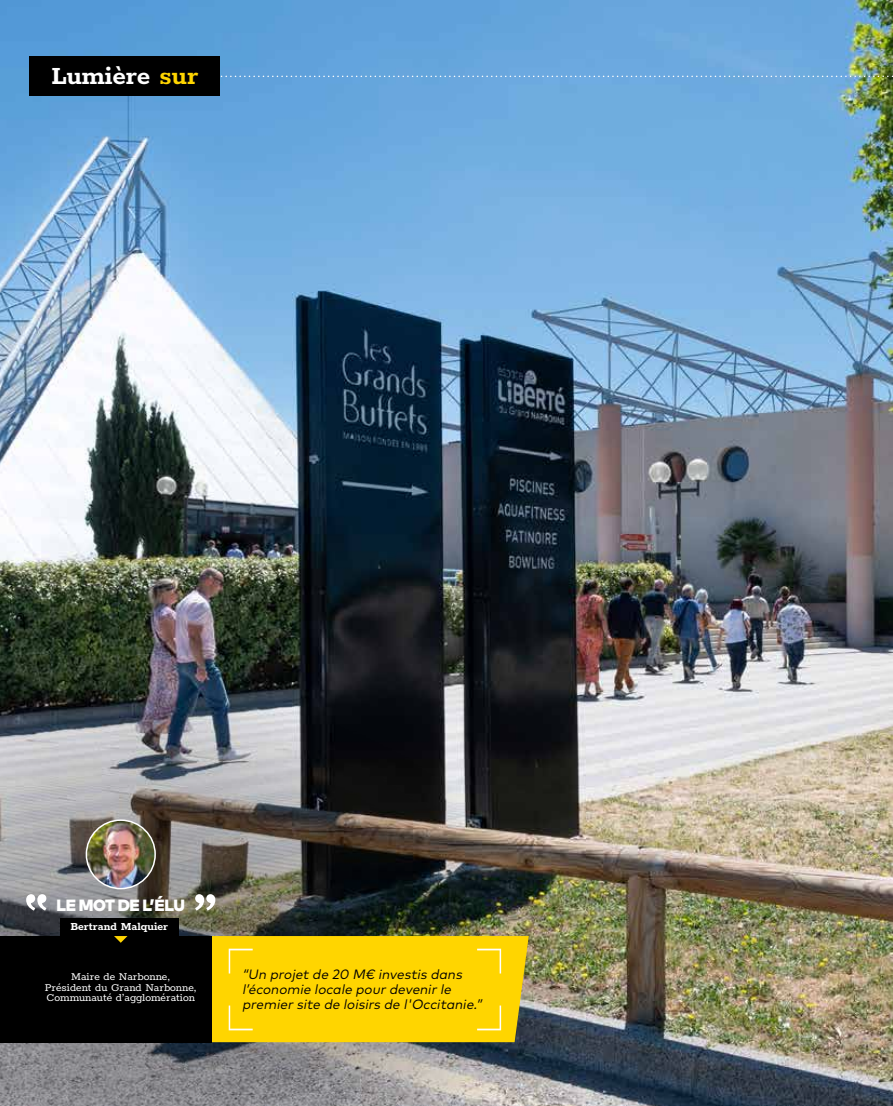
<style>
.page{position:relative;width:893px;height:1106px;background:#fff}
.page>*{position:absolute;margin:0;border:0;box-sizing:border-box;transform-origin:0 0}
.t1{font:700 28.5px "Rokkitt";color:#fff}
.t2{font:900 16.35px "Mark Pro";letter-spacing:-.02em;color:#fff}
.t3{font:italic 13.5px/15px "Mark Pro";color:#000}
.t4{font:700 12.45px "Rokkitt";color:#fff}
.t5{font:12px/10.5px "Rokkitt";color:#fff;text-align:center}
.s1{color:#ffd500}
</style>
<div class="page">
<img style="left:0;top:0;width:893px;height:1106px">
<img style="left:0;top:690px;width:558px;height:416px">
<svg style="left:220px;top:76px;width:673px;height:1px"></svg>
<div style="left:212px;top:936px;width:317px;height:106px;background:#ffd500"></div>
<svg style="left:229px;top:1005px;width:24px;height:25px"></svg>
<svg style="left:229px;top:948px;width:24px;height:25px"></svg>
<svg style="left:477px;top:1005px;width:24px;height:25px"></svg>
<svg style="left:477px;top:948px;width:24px;height:25px"></svg>
<div style="left:0;top:936px;width:212px;height:106px;background:#000"></div>
<svg style="left:26px;top:894px;width:20px;height:16px"></svg>
<svg style="left:195px;top:894px;width:20px;height:16px"></svg>
<img style="left:86px;top:820px;width:69px;height:68px;border-radius:34px">
<div style="left:86px;top:819px;width:70px;height:70px;border:2px solid #fff;border-radius:50%"></div>
<div style="left:60px;top:918px;width:119px;height:22px;background:#000"></div>
<svg style="left:114px;top:936px;width:14px;height:6px"></svg>
<div style="left:30px;top:56px;width:190px;height:40px;background:#000"></div>
<h1 class="t1" style="left:51px;top:55px;width:149px">Lumière <span class="s1">sur</span></h1>
<p class="t2" style="left:56px;top:892px;width:130px">LE MOT DE L’ÉLU</p>
<p class="t4" style="left:70px;top:917px;width:99px">Bertrand Malquier</p>
<p class="t5" style="left:45px;top:970px;width:154px">Maire de Narbonne,<br>Président du Grand Narbonne,<br>Communauté d’agglomération</p>
<p class="t3" style="left:242px;top:966px;width:244px">“Un projet de 20 M€ investis dans l’économie locale pourdevenirle premiersite de loisirs de l'Occitanie.”</p>
</div>
